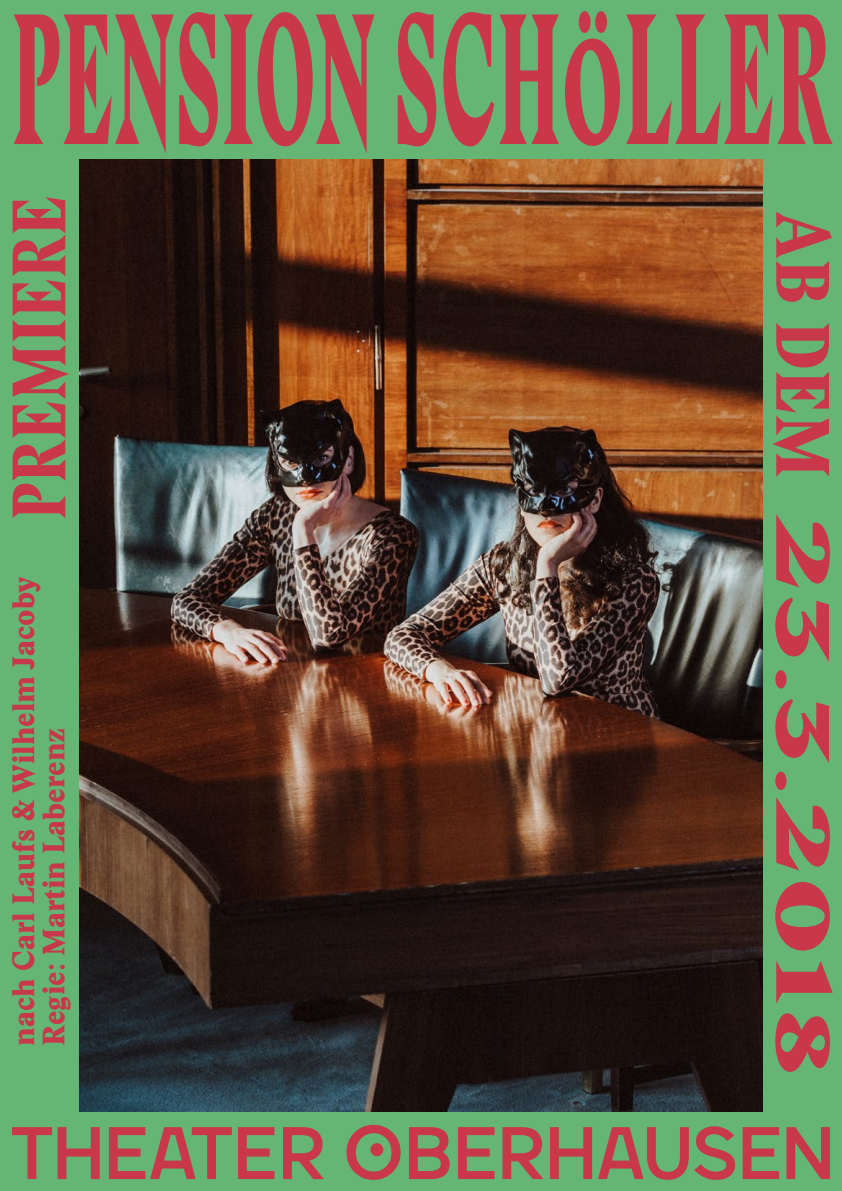
<style>
.page{position:relative;width:842px;height:1191px;background:#fff}
.page>*{position:absolute;margin:0;border:0;box-sizing:border-box;transform-origin:0 0}
.t1{font:182.4px "Stanley Poster";letter-spacing:.01em;color:#c8374a;scale:.43 1}
.t2{font:74.2px "Stanley Poster";letter-spacing:.005em;color:#c8374a;scale:1.64 1}
.t3{font:74.2px "Stanley Poster";letter-spacing:.005em;color:#c8374a;scale:.8 1}
.t4{font:74.2px "Stanley Poster";letter-spacing:.005em;color:#c8374a;scale:.9 1}
.t5{font:30.4px/30.6px "Stanley Poster";color:#c8374a}
.s1{font-size:145.8px}
</style>
<div class="page">
<img style="left:79px;top:158px;width:684px;height:954px">
<div style="left:0;top:0;width:842px;height:158px;background:#65b574"></div>
<div style="left:0;top:1112px;width:842px;height:79px;background:#65b574"></div>
<div style="left:0;top:0;width:79px;height:1191px;background:#65b574"></div>
<div style="left:763px;top:0;width:79px;height:1191px;background:#65b574"></div>
<svg style="left:283px;top:1127px;width:41px;height:52px"></svg>
<svg style="left:238px;top:1127px;width:36px;height:52px"></svg>
<svg style="left:109px;top:1127px;width:123px;height:52px"></svg>
<svg style="left:58px;top:1127px;width:42px;height:52px"></svg>
<svg style="left:12px;top:1127px;width:40px;height:52px"></svg>
<svg style="left:550px;top:1127px;width:42px;height:52px"></svg>
<svg style="left:502px;top:1127px;width:41px;height:52px"></svg>
<svg style="left:458px;top:1127px;width:36px;height:52px"></svg>
<svg style="left:409px;top:1127px;width:41px;height:52px"></svg>
<svg style="left:786px;top:1127px;width:44px;height:52px"></svg>
<svg style="left:346px;top:1124px;width:55px;height:55px"></svg>
<svg style="left:743px;top:1127px;width:36px;height:52px"></svg>
<svg style="left:598px;top:1126px;width:137px;height:53px"></svg>
<div style="left:370px;top:1143px;width:13px;height:13px;background:#c8374a;border-radius:50%"></div>
<h1 class="t1" style="left:11px;top:-44px;width:1909px">PENSION SCH<span class="s1">Ö</span>LLER</h1>
<h2 class="t3" style="left:-11px;top:520px;width:406px;rotate:-90deg">PREMIERE</h2>
<p class="t5" style="left:8px;top:1045px;width:471px;rotate:-90deg">nach Carl Laufs &amp; Wilhelm Jacoby<br>Regie: Martin Laberenz</p>
<h2 class="t4" style="left:853px;top:212px;width:297px;rotate:90deg">AB DEM</h2>
<h2 class="t2" style="left:853px;top:513px;width:345px;rotate:90deg">23.3.2018</h2>
</div>
